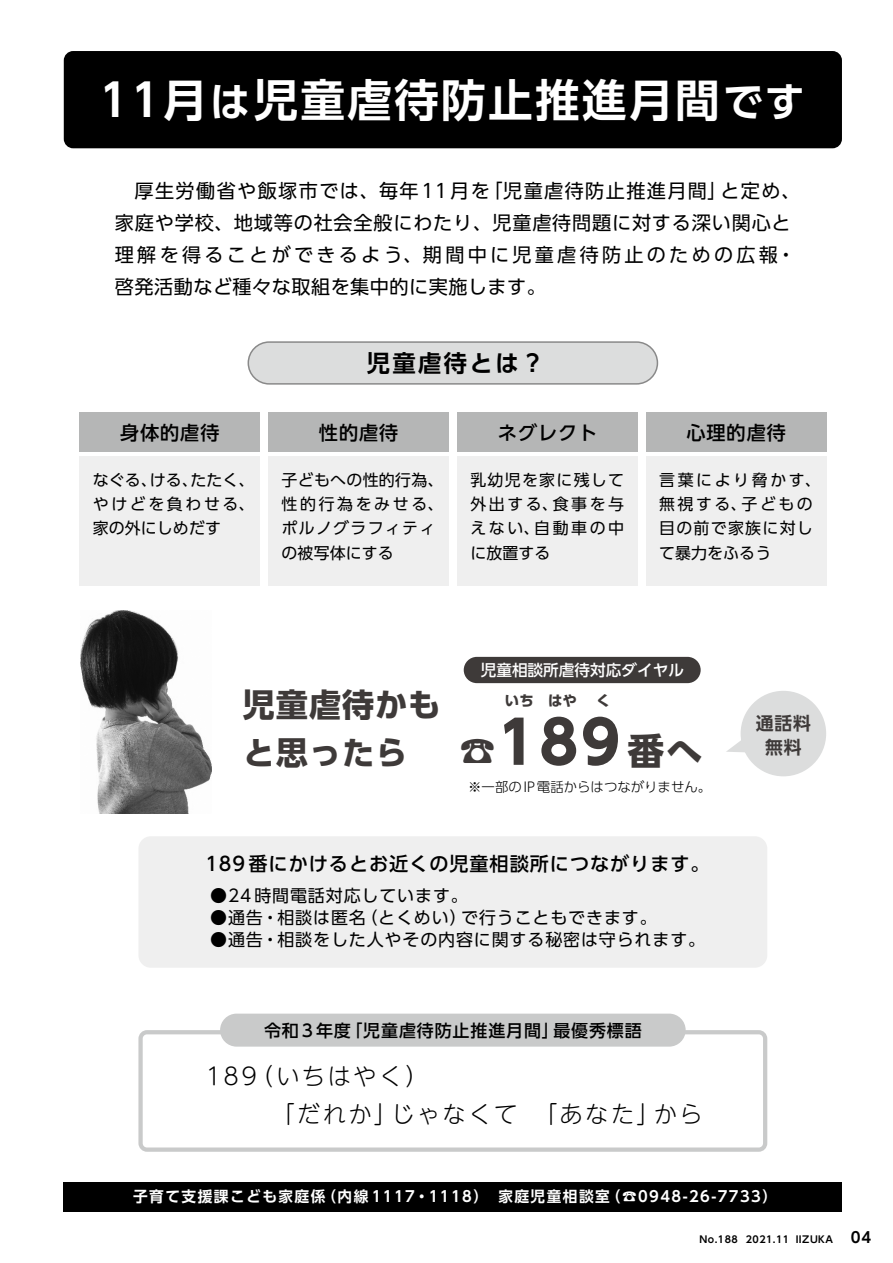
<style>
.page{position:relative;width:893px;height:1263px;background:#fff}
.page>*{position:absolute;margin:0;border:0;box-sizing:border-box;transform-origin:0 0}
.t1{font:700 44.7px "UD Shin Go Pro De";letter-spacing:.05em;color:#fff}
.t2{font:700 36.75px "UD Shin Go Pro";color:#3e3a39}
.t3{font:700 32.25px/48.4px "UD Shin Go Pro";letter-spacing:.025em;color:#3e3a39}
.t4{font:300 23.4px/38.2px "UD Shin M Go Pro";letter-spacing:.1em;color:#000}
.t5{font:700 23.4px "UD Shin Go Pro De";letter-spacing:.1em;color:#000}
.t6{font:19.2px/32px "UD Shin Go Pro";letter-spacing:.075em;color:#000}
.t7{font:500 19.2px "UD Shin Go Pro";letter-spacing:.05em;color:#000}
.t8{font:700 17.85px/23.4px "UD Shin Go Pro De";color:#3e3a39;text-align:center}
.t9{font:16.95px "UD Shin Go Pro";letter-spacing:.05em;color:#000}
.t10{font:500 16.95px "UD Shin Go Pro";letter-spacing:.05em;color:#000}
.t11{font:15.9px/24.5px "UD Shin Go Pro";letter-spacing:.08em;color:#000}
.t12{font:500 15.6px "UD Shin Go Pro";color:#fff}
.t13{font:700 14.85px "UD Shin Go Pro De";letter-spacing:.1em;color:#fff}
.t14{font:700 14.4px "UD Shin Go Pro";color:#3e3a39}
.t15{font:300 13.35px "UD Shin Go Pro";color:#000}
.t16{font:700 9.6px "UD Shin Go Pro De";letter-spacing:.05em;color:#000}
.s1{font-size:40.2px}
.s2{font-size:58.8px}
.s3{font-size:14.85px}
</style>
<div class="page">
<svg style="left:138px;top:1030px;width:629px;height:122px"></svg>
<div style="left:220px;top:1014px;width:466px;height:33px;background:#c9caca;border-radius:16px"></div>
<div style="left:138px;top:836px;width:629px;height:132px;background:#efefef;border-radius:12px"></div>
<div style="left:464px;top:657px;width:237px;height:26px;background:#3e3a39;border-radius:13px"></div>
<div style="left:64px;top:51px;width:778px;height:97px;background:#000;border-radius:9px"></div>
<div style="left:741px;top:691px;width:85px;height:85px;background:#dcdddd;border-radius:50%"></div>
<svg style="left:726px;top:731px;width:19px;height:22px"></svg>
<div style="left:248px;top:342px;width:409px;height:42px;background:#dcdddd;border-radius:21px"></div>
<div style="left:248px;top:341px;width:410px;height:44px;border:2px solid #898989;border-radius:21px"></div>
<div style="left:80px;top:412px;width:180px;height:40px;background:#b5b6b6"></div>
<div style="left:268px;top:412px;width:181px;height:40px;background:#b5b6b6"></div>
<div style="left:457px;top:412px;width:180px;height:40px;background:#b5b6b6"></div>
<div style="left:646px;top:412px;width:180px;height:40px;background:#b5b6b6"></div>
<div style="left:80px;top:456px;width:180px;height:130px;background:#efefef"></div>
<div style="left:268px;top:456px;width:181px;height:130px;background:#efefef"></div>
<div style="left:457px;top:456px;width:180px;height:130px;background:#efefef"></div>
<div style="left:646px;top:456px;width:180px;height:130px;background:#efefef"></div>
<img style="left:80px;top:610px;width:131px;height:204px">
<div style="left:64px;top:1182px;width:778px;height:29px;background:#000"></div>
<h1 class="t1" style="left:99px;top:63px;width:707px">11月 <span class="s1">は</span> 児童虐待防止推進月間 <span class="s1">です</span></h1>
<p class="t6" style="left:115px;top:174px;width:687px">　厚生労働省や飯塚市では、毎年11月を「児童虐待防止推進月間」と定め、家庭や学校、地域等の社会全般にわたり、児童虐待問題に対する深い関心と理解を得ることができるよう、期間中に児童虐待防止のための広報・啓発活動など種々な取組を集中的に実施します。</p>
<p class="t7" style="left:120px;top:417px;width:101px">身体的虐待</p>
<p class="t11" style="left:93px;top:467px;width:163px;text-align:justify">なぐる、ける、たたく、やけどを負わせる、家の外にしめだす</p>
<h3 class="t5" style="left:367px;top:344px;width:179px">児童虐待とは？</h3>
<p class="t7" style="left:319px;top:417px;width:81px">性的虐待</p>
<p class="t7" style="left:498px;top:417px;width:101px">ネグレクト</p>
<p class="t7" style="left:686px;top:417px;width:101px">心理的虐待</p>
<p class="t11" style="left:282px;top:467px;width:163px">子どもへの性的行為、性的行為をみせる、ポルノグラフィティの被写体にする</p>
<p class="t11" style="left:470px;top:467px;width:155px;text-align:justify">乳幼児を家に残して外出する、食事を与えない、自動車の中に放置する</p>
<p class="t11" style="left:659px;top:467px;width:163px">言葉により脅かす、無視する、子どもの目の前で家族に対して暴力をふるう</p>
<p class="t12" style="left:481px;top:658px;width:205px">児童相談所虐待対応ダイヤル</p>
<h3 class="t3" style="left:243px;top:679px;width:199px">児童虐待かもと思ったら</h3>
<p class="t14" style="left:505px;top:689px;width:74px">いち はや</p>
<p class="t14" style="left:596px;top:689px;width:16px">く</p>
<h2 class="t2" style="left:459px;top:721px;width:245px">☎<span class="s2">189</span> 番へ</h2>
<p class="t15" style="left:468px;top:776px;width:245px">※一部のIP電話からはつながりません。</p>
<p class="t7" style="left:205px;top:848px;width:506px">189番にかけるとお近くの児童相談所につながります。</p>
<p class="t9" style="left:210px;top:881px;width:259px">●24時間電話対応しています。</p>
<p class="t9" style="left:210px;top:904px;width:448px">●通告・相談は匿名（とくめい）で行うこともできます。</p>
<p class="t9" style="left:210px;top:926px;width:496px">●通告・相談をした人やその内容に関する秘密は守られます。</p>
<p class="t10" style="left:264px;top:1016px;width:379px">令和 3 年度「児童虐待防止推進月間」最優秀標語</p>
<h3 class="t4" style="left:206px;top:1056px;width:498px">189（いちはやく）<br>　　　「だれか」じゃなくて　「あなた」から</h3>
<p class="t8" style="left:756px;top:711px;width:57px">通話料無料</p>
<p class="t13" style="left:133px;top:1184px;width:645px">子育て支援課こども家庭係（内線 1117・1118）　家庭児童相談室（☎0948-26-7733）</p>
<p class="t16" style="left:699px;top:1231px;width:173px">No.188 2021.11 IIZUKA <span class="s3">04</span></p>
</div>
